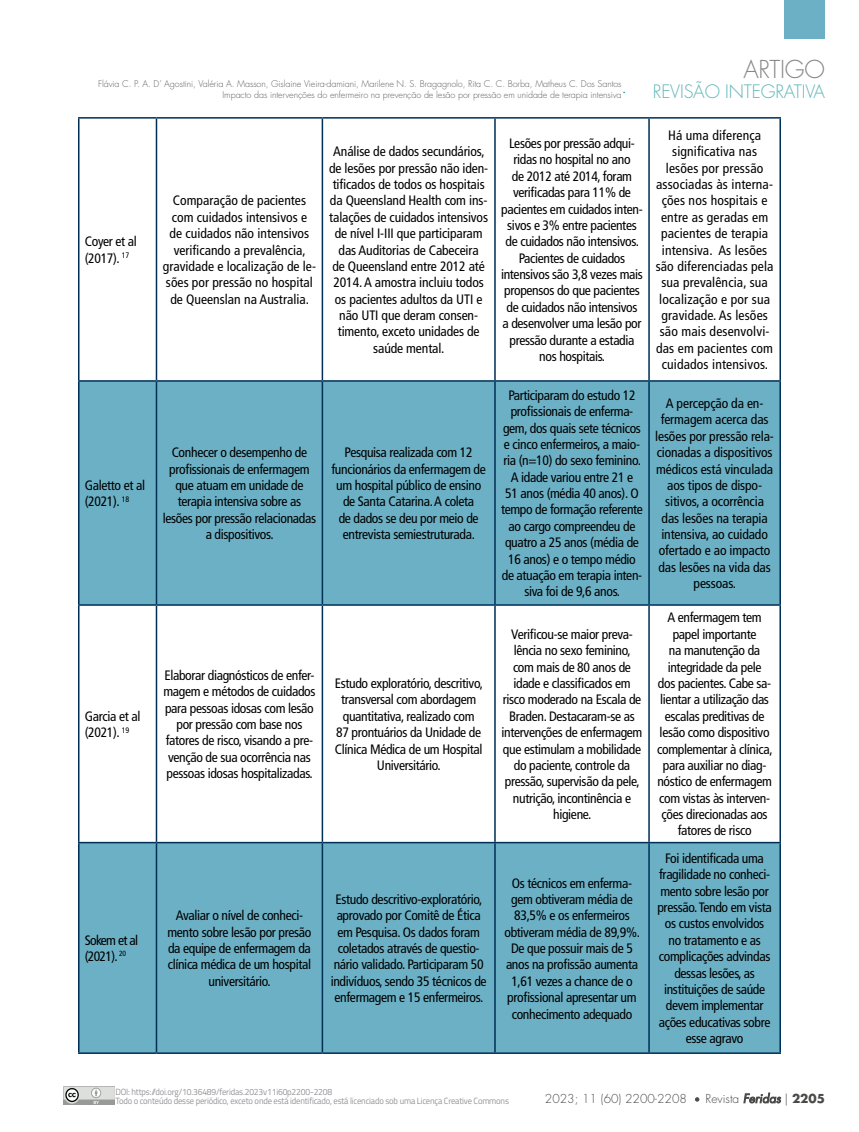
<style>
.page{position:relative;width:859px;height:1132px;background:#fff}
.page>*{position:absolute;margin:0;border:0;box-sizing:border-box;transform-origin:0 0}
.t1{font:300 24px "Futura Std";letter-spacing:-.01em;color:#878787}
.t2{font:300 18px "Futura Std";letter-spacing:-.01em;color:#60b6b9}
.t3{font:condensed 13.65px/16.4px "Frutiger LT Std";letter-spacing:-.025em;color:#000;text-align:center}
.t4{font:condensed 13.65px/16.4px "Frutiger LT Std";letter-spacing:.01em;color:#000;text-align:center}
.t5{font:condensed 13.65px/16.4px "Frutiger LT Std";color:#000;text-align:center}
.t6{font:condensed 13.65px/16.4px "Frutiger LT Std";letter-spacing:-.05em;color:#000}
.t7{font:300 12px "Futura Std";color:#4a4a49}
.t8{font:300 9px/10.8px "Futura Std";letter-spacing:-.01em;color:#656364}
.t9{font:9px/9.4px "Titillium";letter-spacing:-.02em;color:#939398;scale:.95 1}
.s1{font-size:9px}
.s2{font-weight:400;font-style:italic}
.s3{font-weight:700}
</style>
<div class="page">
<div style="left:784px;top:0;width:41px;height:39px;background:#6bb0c5"></div>
<svg style="left:80px;top:381px;width:699px;height:671px;fill:#6bb0c5"></svg>
<hr style="left:78px;top:117px;width:78px;height:2px;background:#003057">
<hr style="left:78px;top:119px;width:2px;height:261px;background:#003057">
<hr style="left:156px;top:117px;width:166px;height:2px;background:#003057">
<hr style="left:156px;top:119px;width:1px;height:261px;background:#003057">
<hr style="left:322px;top:117px;width:173px;height:2px;background:#003057">
<hr style="left:322px;top:119px;width:1px;height:261px;background:#003057">
<hr style="left:495px;top:117px;width:154px;height:2px;background:#003057">
<hr style="left:494px;top:119px;width:2px;height:261px;background:#003057">
<hr style="left:649px;top:117px;width:132px;height:2px;background:#003057">
<hr style="left:648px;top:119px;width:2px;height:261px;background:#003057">
<hr style="left:779px;top:119px;width:2px;height:261px;background:#003057">
<hr style="left:78px;top:380px;width:78px;height:1px;background:#003057">
<hr style="left:78px;top:381px;width:2px;height:223px;background:#003057">
<hr style="left:156px;top:380px;width:166px;height:1px;background:#003057">
<hr style="left:156px;top:381px;width:1px;height:223px;background:#003057">
<hr style="left:322px;top:380px;width:173px;height:1px;background:#003057">
<hr style="left:322px;top:381px;width:1px;height:223px;background:#003057">
<hr style="left:495px;top:380px;width:154px;height:1px;background:#003057">
<hr style="left:494px;top:381px;width:2px;height:223px;background:#003057">
<hr style="left:649px;top:380px;width:132px;height:1px;background:#003057">
<hr style="left:648px;top:381px;width:2px;height:223px;background:#003057">
<hr style="left:779px;top:381px;width:2px;height:223px;background:#003057">
<hr style="left:78px;top:604px;width:78px;height:1px;background:#003057">
<hr style="left:78px;top:605px;width:2px;height:236px;background:#003057">
<hr style="left:156px;top:604px;width:166px;height:1px;background:#003057">
<hr style="left:156px;top:605px;width:1px;height:236px;background:#003057">
<hr style="left:322px;top:604px;width:173px;height:1px;background:#003057">
<hr style="left:322px;top:605px;width:1px;height:236px;background:#003057">
<hr style="left:495px;top:604px;width:154px;height:1px;background:#003057">
<hr style="left:494px;top:605px;width:2px;height:236px;background:#003057">
<hr style="left:649px;top:604px;width:132px;height:1px;background:#003057">
<hr style="left:648px;top:605px;width:2px;height:236px;background:#003057">
<hr style="left:779px;top:605px;width:2px;height:236px;background:#003057">
<hr style="left:78px;top:841px;width:78px;height:2px;background:#003057">
<hr style="left:78px;top:843px;width:2px;height:209px;background:#003057">
<hr style="left:156px;top:841px;width:166px;height:2px;background:#003057">
<hr style="left:156px;top:843px;width:1px;height:209px;background:#003057">
<hr style="left:322px;top:841px;width:173px;height:2px;background:#003057">
<hr style="left:322px;top:843px;width:1px;height:209px;background:#003057">
<hr style="left:495px;top:841px;width:154px;height:2px;background:#003057">
<hr style="left:494px;top:843px;width:2px;height:209px;background:#003057">
<hr style="left:649px;top:841px;width:132px;height:2px;background:#003057">
<hr style="left:648px;top:843px;width:2px;height:209px;background:#003057">
<hr style="left:779px;top:843px;width:2px;height:209px;background:#003057">
<hr style="left:78px;top:1052px;width:78px;height:1px;background:#003057">
<hr style="left:156px;top:1052px;width:166px;height:1px;background:#003057">
<hr style="left:322px;top:1052px;width:173px;height:1px;background:#003057">
<hr style="left:495px;top:1052px;width:154px;height:1px;background:#003057">
<hr style="left:649px;top:1052px;width:132px;height:1px;background:#003057">
<img style="left:63px;top:1086px;width:52px;height:17px">
<p class="t8" style="left:222px;top:78px;width:406px;text-indent:-124px">Flávia C. P. A. D’ Agostini, Valéria A. Masson, Gislaine Vieira-damiani, Marilene N. S. Bragagnolo, Rita C. C. Borba, Matheus C. Dos Santos<br>Impacto das intervenções do enfermeiro na prevenção de lesão por pressão em unidade de terapia intensiva<sup>.</sup></p>
<h1 class="t1" style="left:743px;top:55px;width:83px">ARTIGO</h1>
<h2 class="t2" style="left:653px;top:80px;width:174px">REVISÃO INTEGRATIVA</h2>
<p class="t3" style="left:85px;top:233px;width:54px;text-align:left">Coyer et al (2017). <sup>17</sup></p>
<p class="t3" style="left:85px;top:477px;width:62px;text-align:left">Galetto et al (2021). <sup>18</sup></p>
<p class="t3" style="left:85px;top:707px;width:57px;text-align:left">Garcia et al (2021). <sup>19</sup></p>
<p class="t6" style="left:85px;top:931px;width:55px">Sokem et al (2021). <sup>20</sup></p>
<p class="t5" style="left:163px;top:192px;width:155px">Comparação de pacientes com cuidados intensivos e<br>de cuidados não intensivos verificando a prevalência, gravidade e localização de le&shy;sões por pressão no hospital de Queenslan na Australia.</p>
<p class="t3" style="left:329px;top:143px;width:161px">Análise de dados secundários, de lesões por pressão não iden&shy;tificados de todos os hospitais da Queensland Health com ins&shy;talações de cuidados intensivos de nível I-III que participaram das Auditorias de Cabeceira<br>de Queensland entre 2012 até<br>2014. A amostra incluiu todos os pacientes adultos da UTI e não UTI que deram consen&shy;timento, exceto unidades de saúde mental.</p>
<p class="t3" style="left:501px;top:135px;width:143px">Lesões por pressão adqui&shy;ridas no hospital no ano<br>de 2012 até 2014, foram verificadas para 11% de pacientes em cuidados inten&shy;sivos e 3% entre pacientes de cuidados não intensivos.<br>Pacientes de cuidados intensivos são 3,8 vezes mais propensos do que pacientes de cuidados não intensivos<br>a desenvolver uma lesão por pressão durante a estadia nos hospitais.</p>
<p class="t4" style="left:656px;top:127px;width:119px">Há uma diferença significativa nas lesões por pressão associadas às interna&shy;ções nos hospitais e entre as geradas em pacientes de terapia intensiva. As lesões são diferenciadas pela sua prevalência, sua localização e por sua gravidade. As lesões são mais desenvolvi&shy;das em pacientes com cuidados intensivos.</p>
<p class="t3" style="left:163px;top:444px;width:155px">Conhecer o desempenho de profissionais de enfermagem que atuam em unidade de terapia intensiva sobre as lesões por pressão relacionadas a dispositivos.</p>
<p class="t3" style="left:332px;top:444px;width:156px">Pesquisa realizada com 12 funcionários da enfermagem de um hospital público de ensino de Santa Catarina. A coleta<br>de dados se deu por meio de entrevista semiestruturada.</p>
<p class="t3" style="left:163px;top:666px;width:154px">Elaborar diagnósticos de enfer&shy;magem e métodos de cuidados para pessoas idosas com lesão por pressão com base nos fatores de risco, visando a pre&shy;venção de sua ocorrência nas pessoas idosas hospitalizadas.</p>
<p class="t3" style="left:335px;top:675px;width:150px">Estudo exploratório, descritivo, transversal com abordagem quantitativa, realizado com<br>87 prontuários da Unidade de<br>Clínica Médica de um Hospital<br>Universitário.</p>
<p class="t3" style="left:167px;top:907px;width:145px">Avaliar o nível de conheci&shy;mento sobre lesão por presão da equipe de enfermagem da clínica médica de um hospital universitário.</p>
<p class="t3" style="left:331px;top:890px;width:157px">Estudo descritivo-exploratório, aprovado por Comitê de Ética em Pesquisa. Os dados foram coletados através de questio&shy;nário validado. Participaram 50 indivíduos, sendo 35 técnicos de enfermagem e 15 enfermeiros.</p>
<p class="t3" style="left:501px;top:387px;width:143px">Participaram do estudo 12 profissionais de enferma&shy;gem, dos quais sete técnicos e cinco enfermeiros, a maio&shy;ria (n=10) do sexo feminino.<br>A idade variou entre 21 e<br>51 anos (média 40 anos). O tempo de formação referente ao cargo compreendeu de quatro a 25 anos (média de<br>16 anos) e o tempo médio de atuação em terapia inten&shy;siva foi de 9,6 anos.</p>
<p class="t3" style="left:655px;top:395px;width:120px">A percepção da en&shy;fermagem acerca das lesões por pressão rela&shy;cionadas a dispositivos médicos está vinculada aos tipos de dispo&shy;sitivos, a ocorrência das lesões na terapia intensiva, ao cuidado ofertado e ao impacto das lesões na vida das pessoas.</p>
<p class="t3" style="left:502px;top:626px;width:142px">Verificou-se maior preva&shy;lência no sexo feminino, com mais de 80 anos de idade e classificados em risco moderado na Escala de<br>Braden. Destacaram-se as intervenções de enfermagem que estimulam a mobilidade do paciente, controle da pressão, supervisão da pele, nutrição, incontinência e higiene.</p>
<p class="t3" style="left:504px;top:874px;width:137px">Os técnicos em enferma&shy;gem obtiveram média de<br>83,5% e os enfermeiros obtiveram média de 89,9%.<br>De que possuir mais de 5 anos na profissão aumenta<br>1,61 vezes a chance de o profissional apresentar um conhecimento adequado</p>
<p class="t3" style="left:657px;top:609px;width:117px">A enfermagem tem papel importante<br>na manutenção da integridade da pele<br>dos pacientes. Cabe sa&shy;lientar a utilização das escalas preditivas de lesão como dispositivo complementar à clínica, para auxiliar no diag&shy;nóstico de enfermagem com vistas às interven&shy;ções direcionadas aos fatores de risco</p>
<p class="t3" style="left:657px;top:849px;width:116px">Foi identificada uma fragilidade no conheci&shy;mento sobre lesão por pressão. Tendo em vista os custos envolvidos no tratamento e as complicações advindas dessas lesões, as instituições de saúde devem implementar ações educativas sobre esse agravo</p>
<p class="t9" style="left:115px;top:1086px;width:416px">DOI: https://doi.org/10.36489/feridas.2023v11i60p2200-2208<br>Todo o conteúdo desse periódico, exceto onde está identificado, está licenciado sob uma Licença Creative Commons</p>
<p class="t7" style="left:545px;top:1090px;width:281px">2023; 11 (60) 2200-2208 <span class="s1">•</span> Revista <span class="s2">Feridas</span> | <span class="s3">2205</span></p>
</div>
